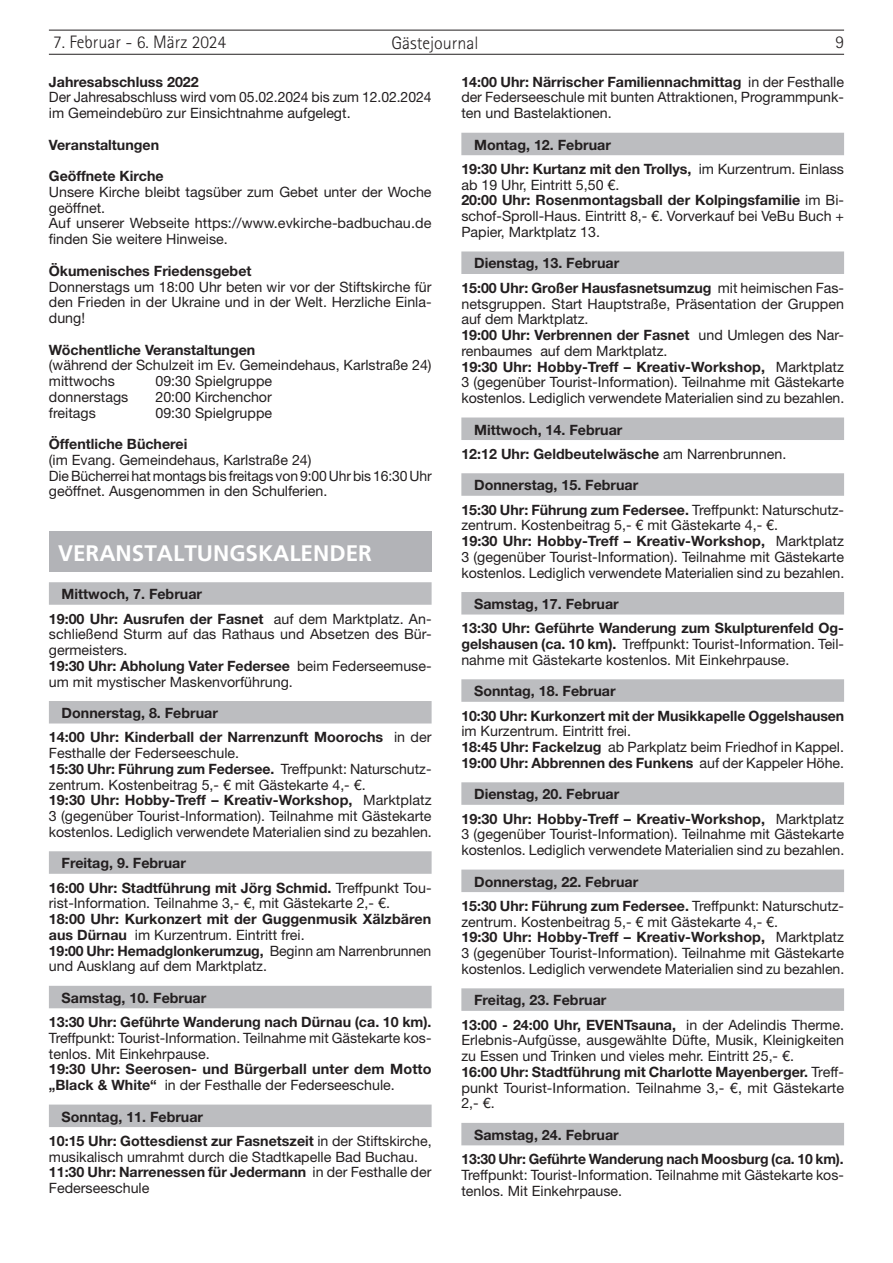
<style>
.page{position:relative;width:893px;height:1263px;background:#fff}
.page>*{position:absolute;margin:0;border:0;box-sizing:border-box;transform-origin:0 0}
.t1{font:700 22.5px "Frutiger LT Std";color:#fff}
.t2{font:300 18px "Rotis Sans Serif Std";color:#231f20}
.t3{font:14.25px/15.8px "Helvetica Neue LT Std";color:#231f20}
.t4{font:700 14.25px/24.3px "Helvetica Neue LT Std";color:#231f20}
.s1{font-weight:700}
.s2{font-weight:400}
</style>
<div class="page">
<hr style="left:49px;top:30px;width:795px;height:1px;background:#231f20">
<hr style="left:49px;top:54px;width:795px;height:1px;background:#231f20">
<div style="left:49px;top:582px;width:383px;height:23px;background:#bcbdc0"></div>
<div style="left:49px;top:701px;width:383px;height:22px;background:#bcbdc0"></div>
<div style="left:49px;top:851px;width:383px;height:23px;background:#bcbdc0"></div>
<div style="left:49px;top:986px;width:383px;height:22px;background:#bcbdc0"></div>
<div style="left:49px;top:1104px;width:383px;height:23px;background:#bcbdc0"></div>
<div style="left:49px;top:532px;width:383px;height:40px;background:#b2b3b7"></div>
<div style="left:461px;top:133px;width:383px;height:22px;background:#bcbdc0"></div>
<div style="left:461px;top:251px;width:383px;height:23px;background:#bcbdc0"></div>
<div style="left:461px;top:417px;width:383px;height:23px;background:#bcbdc0"></div>
<div style="left:461px;top:473px;width:383px;height:23px;background:#bcbdc0"></div>
<div style="left:461px;top:592px;width:383px;height:22px;background:#bcbdc0"></div>
<div style="left:461px;top:679px;width:383px;height:23px;background:#bcbdc0"></div>
<div style="left:461px;top:782px;width:383px;height:23px;background:#bcbdc0"></div>
<div style="left:461px;top:869px;width:383px;height:23px;background:#bcbdc0"></div>
<div style="left:461px;top:988px;width:383px;height:23px;background:#bcbdc0"></div>
<div style="left:461px;top:1123px;width:383px;height:22px;background:#bcbdc0"></div>
<p class="t2" style="left:53px;top:31px;width:174px">7. Februar - 6. März 2024</p>
<p class="t2" style="left:392px;top:32px;width:88px">Gästejournal</p>
<p class="t2" style="left:835px;top:31px;width:10px">9</p>
<p class="t4" style="left:49px;top:69px;width:151px">Jahresabschluss 2022</p>
<p class="t3" style="left:49px;top:89px;width:384px">Der Jahresabschluss wird vom 05.02.2024 bis zum 12.02.2024 im Gemeindebüro zur Einsichtnahme aufgelegt.</p>
<p class="t4" style="left:49px;top:132px;width:112px">Veranstaltungen</p>
<p class="t4" style="left:49px;top:164px;width:116px">Geöffnete Kirche</p>
<p class="t3" style="left:49px;top:184px;width:384px">Unsere Kirche bleibt tagsüber zum Gebet unter der Woche geöffnet.<br>Auf unserer Webseite https://www.evkirche-badbuchau.de finden Sie weitere Hinweise.</p>
<p class="t4" style="left:49px;top:258px;width:204px">Ökumenisches Friedensgebet</p>
<p class="t3" style="left:49px;top:278px;width:384px;text-align:justify">Donnerstags um 18:00 Uhr beten wir vor der Stiftskirche für den Frieden in der Ukraine und in der Welt. Herzliche Einla&shy;dung!</p>
<p class="t4" style="left:49px;top:337px;width:208px">Wöchentliche Veranstaltungen</p>
<p class="t3" style="left:49px;top:357px;width:384px">(während der Schulzeit im Ev. Gemeindehaus, Karlstraße 24) mittwochs</p>
<p class="t3" style="left:461px;top:74px;width:384px;text-align:justify"><span class="s1">14:00 Uhr: Närrischer Familiennachmittag</span> in der Festhalle der Federseeschule mit bunten Attraktionen, Programmpunk&shy;ten und Bastelaktionen.</p>
<p class="t4" style="left:461px;top:132px;width:384px;text-indent:13px">Montag, 12. Februar<br>19:30 Uhr: Kurtanz mit den Trollys, <span class="s2">im Kurzentrum. Einlass</span></p>
<p class="t3" style="left:461px;top:177px;width:384px">ab 19 Uhr, Eintritt 5,50 €.<br><span class="s1">20:00 Uhr: Rosenmontagsball der Kolpingsfamilie</span> im Bi&shy;schof-Sproll-Haus. Eintritt 8,- €. Vorverkauf bei VeBu Buch + Papier, Marktplatz 13.</p>
<p class="t4" style="left:461px;top:251px;width:384px;text-indent:13px">Dienstag, 13. Februar<br>15:00 Uhr: Großer Hausfasnetsumzug <span class="s2">mit heimischen Fas-</span></p>
<p class="t3" style="left:461px;top:295px;width:384px">netsgruppen. Start Hauptstraße, Präsentation der Gruppen auf dem Marktplatz.<br><span class="s1">19:00 Uhr: Verbrennen der Fasnet</span> und Umlegen des Nar&shy;renbaumes auf dem Marktplatz.<br><span class="s1">19:30 Uhr: Hobby-Treff – Kreativ-Workshop,</span> Marktplatz 3 (gegenüber Tourist-Information). Teilnahme mit Gästekarte kostenlos. Lediglich verwendete Materialien sind zu bezahlen.</p>
<p class="t4" style="left:461px;top:417px;width:326px;text-indent:13px">Mittwoch, 14. Februar<br>12:12 Uhr: Geldbeutelwäsche <span class="s2">am Narrenbrunnen.</span></p>
<p class="t4" style="left:461px;top:473px;width:384px;text-indent:13px">Donnerstag, 15. Februar<br>15:30 Uhr: Führung zum Federsee. <span class="s2">Treffpunkt: Naturschutz-</span></p>
<p class="t3" style="left:461px;top:517px;width:384px">zentrum. Kostenbeitrag 5,- € mit Gästekarte 4,- €.<br><span class="s1">19:30 Uhr: Hobby-Treff – Kreativ-Workshop,</span> Marktplatz 3 (gegenüber Tourist-Information). Teilnahme mit Gästekarte kostenlos. Lediglich verwendete Materialien sind zu bezahlen.</p>
<p class="t4" style="left:461px;top:591px;width:384px;text-indent:13px">Samstag, 17. Februar<br>13:30 Uhr: Geführte Wanderung zum Skulpturenfeld Og-</p>
<p class="t3" style="left:461px;top:636px;width:384px"><span class="s1">gelshausen (ca. 10 km).</span> Treffpunkt: Tourist-Information. Teil&shy;nahme mit Gästekarte kostenlos. Mit Einkehrpause.</p>
<p class="t4" style="left:461px;top:679px;width:384px;text-indent:13px">Sonntag, 18. Februar<br>10:30 Uhr: Kurkonzert mit der Musikkapelle Oggelshausen</p>
<p class="t3" style="left:461px;top:723px;width:384px">im Kurzentrum. Eintritt frei.<br><span class="s1">18:45 Uhr: Fackelzug</span> ab Parkplatz beim Friedhof in Kappel.<br><span class="s1">19:00 Uhr: Abbrennen des Funkens</span> auf der Kappeler Höhe.</p>
<p class="t4" style="left:461px;top:782px;width:384px;text-indent:13px">Dienstag, 20. Februar<br>19:30 Uhr: Hobby-Treff – Kreativ-Workshop, <span class="s2">Marktplatz</span></p>
<p class="t3" style="left:461px;top:826px;width:384px">3 (gegenüber Tourist-Information). Teilnahme mit Gästekarte kostenlos. Lediglich verwendete Materialien sind zu bezahlen.</p>
<p class="t4" style="left:461px;top:869px;width:384px;text-indent:13px">Donnerstag, 22. Februar<br>15:30 Uhr: Führung zum Federsee. <span class="s2">Treffpunkt: Naturschutz-</span></p>
<p class="t3" style="left:461px;top:913px;width:384px">zentrum. Kostenbeitrag 5,- € mit Gästekarte 4,- €.<br><span class="s1">19:30 Uhr: Hobby-Treff – Kreativ-Workshop,</span> Marktplatz 3 (gegenüber Tourist-Information). Teilnahme mit Gästekarte kostenlos. Lediglich verwendete Materialien sind zu bezahlen.</p>
<p class="t4" style="left:461px;top:988px;width:384px;text-indent:13px">Freitag, 23. Februar<br>13:00 - 24:00 Uhr, EVENTsauna, <span class="s2">in der Adelindis Therme.</span></p>
<p class="t3" style="left:461px;top:1032px;width:384px">Erlebnis-Aufgüsse, ausgewählte Düfte, Musik, Kleinigkeiten zu Essen und Trinken und vieles mehr. Eintritt 25,- €.<br><span class="s1">16:00 Uhr: Stadtführung mit Charlotte Mayenberger.</span> Treff&shy;punkt Tourist-Information. Teilnahme 3,- €, mit Gästekarte 2,- €.</p>
<p class="t4" style="left:461px;top:1122px;width:384px;text-indent:13px">Samstag, 24. Februar<br>13:30 Uhr: Geführte Wanderung nach Moosburg (ca. 10 km).</p>
<p class="t3" style="left:461px;top:1167px;width:384px">Treffpunkt: Tourist-Information. Teilnahme mit Gästekarte kos&shy;tenlos. Mit Einkehrpause.</p>
<p class="t3" style="left:155px;top:373px;width:118px">09:30 Spielgruppe</p>
<p class="t3" style="left:49px;top:389px;width:81px">donnerstags</p>
<p class="t3" style="left:155px;top:389px;width:118px">20:00 Kirchenchor</p>
<p class="t3" style="left:49px;top:404px;width:48px">freitags</p>
<p class="t3" style="left:155px;top:404px;width:118px">09:30 Spielgruppe</p>
<p class="t4" style="left:49px;top:431px;width:140px">Öffentliche Bücherei</p>
<p class="t3" style="left:49px;top:452px;width:384px">(im Evang. Gemeindehaus, Karlstraße 24)<br>Die Bücherrei hat montags bis freitags von 9:00 Uhr bis 16:30 Uhr geöffnet. Ausgenommen in den Schulferien.</p>
<h1 class="t1" style="left:58px;top:540px;width:315px">VERANSTALTUNGSKALENDER</h1>
<p class="t4" style="left:49px;top:582px;width:384px;text-indent:13px">Mittwoch, 7. Februar<br>19:00 Uhr: Ausrufen der Fasnet <span class="s2">auf dem Marktplatz. An-</span></p>
<p class="t3" style="left:49px;top:626px;width:384px">schließend Sturm auf das Rathaus und Absetzen des Bür&shy;germeisters.<br><span class="s1">19:30 Uhr: Abholung Vater Federsee</span> beim Federseemuse&shy;um mit mystischer Maskenvorführung.</p>
<p class="t4" style="left:49px;top:700px;width:384px;text-indent:13px">Donnerstag, 8. Februar<br>14:00 Uhr: Kinderball der Narrenzunft Moorochs <span class="s2">in der</span></p>
<p class="t3" style="left:49px;top:745px;width:384px">Festhalle der Federseeschule.<br><span class="s1">15:30 Uhr: Führung zum Federsee.</span> Treffpunkt: Naturschutz&shy;zentrum. Kostenbeitrag 5,- € mit Gästekarte 4,- €.<br><span class="s1">19:30 Uhr: Hobby-Treff – Kreativ-Workshop,</span> Marktplatz 3 (gegenüber Tourist-Information). Teilnahme mit Gästekarte kostenlos. Lediglich verwendete Materialien sind zu bezahlen.</p>
<p class="t4" style="left:49px;top:851px;width:384px;text-indent:13px">Freitag, 9. Februar<br>16:00 Uhr: Stadtführung mit Jörg Schmid. <span class="s2">Treffpunkt Tou-</span></p>
<p class="t3" style="left:49px;top:895px;width:343px">rist-Information. Teilnahme 3,- €, mit Gästekarte 2,- €.</p>
<p class="t4" style="left:49px;top:911px;width:384px;line-height:15.8px">18:00 Uhr: Kurkonzert mit der Guggenmusik Xälzbären aus Dürnau <span class="s2">im Kurzentrum. Eintritt frei.<br></span>19:00 Uhr: Hemadglonkerumzug, <span class="s2">Beginn am Narrenbrunnen und Ausklang auf dem Marktplatz.</span></p>
<p class="t4" style="left:49px;top:985px;width:384px;text-indent:13px">Samstag, 10. Februar<br>13:30 Uhr: Geführte Wanderung nach Dürnau (ca. 10 km).</p>
<p class="t3" style="left:49px;top:1030px;width:384px">Treffpunkt: Tourist-Information. Teilnahme mit Gästekarte kos&shy;tenlos. Mit Einkehrpause.</p>
<p class="t4" style="left:49px;top:1061px;width:384px;line-height:15.8px">19:30 Uhr: Seerosen- und Bürgerball unter dem Motto „Black &amp; White“ <span class="s2">in der Festhalle der Federseeschule.</span></p>
<p class="t4" style="left:49px;top:1104px;width:384px;text-indent:13px">Sonntag, 11. Februar<br>10:15 Uhr: Gottesdienst zur Fasnetszeit <span class="s2">in der Stiftskirche,</span></p>
<p class="t3" style="left:49px;top:1148px;width:384px">musikalisch umrahmt durch die Stadtkapelle Bad Buchau.<br><span class="s1">11:30 Uhr: Narrenessen für Jedermann</span> in der Festhalle der<br>Federseeschule</p>
</div>
